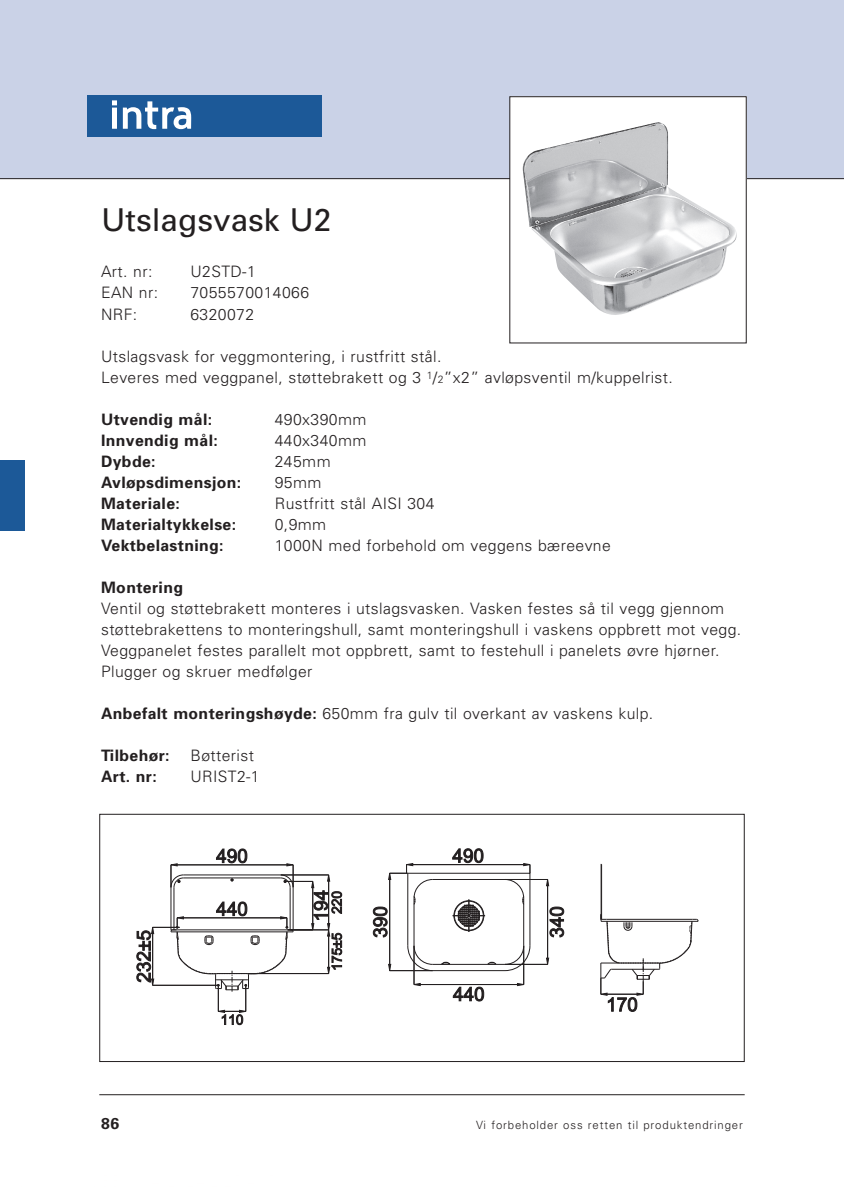
<style>
.page{position:relative;width:844px;height:1191px;background:#fff}
.page>*{position:absolute;margin:0;border:0;box-sizing:border-box;transform-origin:0 0}
.t1{font:31.5px "Univers";color:#231f20}
.t2{font:300 15.75px/21px "Univers";letter-spacing:.025em;color:#231f20}
.t3{font:700 15.75px "Univers";letter-spacing:.025em;color:#231f20}
.t4{font:300 11.38px "Univers";letter-spacing:.075em;color:#231f20}
.s1{font-size:10.5px}
.s2{font-weight:700}
</style>
<div class="page">
<div style="left:0;top:0;width:843px;height:179px;background:#cad2e7"></div>
<hr style="left:99px;top:1094px;width:645px;height:1px;background:#231f20">
<div style="left:87px;top:95px;width:235px;height:41px;background:#1c5998"></div>
<svg style="left:123px;top:101px;width:68px;height:28px"></svg>
<div style="left:112px;top:108px;width:5px;height:21px;background:#fff"></div>
<svg style="left:112px;top:100px;width:5px;height:5px"></svg>
<hr style="left:0;top:178px;width:843px;height:1px;background:#231f20">
<div style="left:0;top:460px;width:25px;height:71px;background:#1c5998"></div>
<svg style="left:549px;top:906px;width:15px;height:31px"></svg>
<svg style="left:546px;top:879px;width:3px;height:7px"></svg>
<svg style="left:546px;top:957px;width:3px;height:8px"></svg>
<hr style="left:547px;top:885px;width:1px;height:73px;background:#231f20">
<hr style="left:505px;top:879px;width:42px;height:1px;background:#231f20">
<hr style="left:505px;top:964px;width:42px;height:1px;background:#231f20">
<svg style="left:452px;top:986px;width:32px;height:15px"></svg>
<svg style="left:516px;top:983px;width:9px;height:3px"></svg>
<svg style="left:413px;top:983px;width:8px;height:3px"></svg>
<hr style="left:420px;top:984px;width:97px;height:1px;background:#231f20">
<hr style="left:523px;top:945px;width:1px;height:39px;background:#231f20">
<hr style="left:413px;top:945px;width:1px;height:39px;background:#231f20">
<svg style="left:372px;top:848px;width:161px;height:125px"></svg>
<div style="left:458px;top:904px;width:21px;height:22px;border:1px solid #231f20;border-radius:50%"></div>
<svg style="left:136px;top:848px;width:206px;height:177px"></svg>
<svg style="left:600px;top:864px;width:98px;height:148px"></svg>
<div style="left:99px;top:814px;width:645px;height:248px;border:1px solid #231f20"></div>
<div style="left:509px;top:97px;width:237px;height:246px;background:#fff"></div>
<img style="left:522px;top:122px;width:215px;height:193px">
<h1 class="t1" style="left:101px;top:200px;width:232px">Utslagsvask U2</h1>
<p class="t2" style="left:101px;top:261px;width:53px">Art. nr:</p>
<p class="t2" style="left:190px;top:261px;width:67px">U2STD-1</p>
<p class="t2" style="left:101px;top:282px;width:59px">EAN nr:</p>
<p class="t2" style="left:190px;top:282px;width:120px">7055570014066</p>
<p class="t2" style="left:101px;top:303px;width:38px">NRF:</p>
<p class="t2" style="left:190px;top:303px;width:65px">6320072</p>
<p class="t2" style="left:101px;top:345px;width:573px">Utslagsvask for veggmontering, i rustfritt stål.<br>Leveres med veggpanel, støttebrakett og 3 <sup>1</sup>/<span class="s1">2</span>”x2” avløpsventil m/kuppelrist.</p>
<p class="t3" style="left:101px;top:409px;width:113px">Utvendig mål:</p>
<p class="t2" style="left:275px;top:408px;width:93px">490x390mm</p>
<p class="t3" style="left:101px;top:430px;width:118px">Innvendig mål:</p>
<p class="t2" style="left:275px;top:429px;width:93px">440x340mm</p>
<p class="t3" style="left:101px;top:451px;width:56px">Dybde:</p>
<p class="t2" style="left:275px;top:450px;width:57px">245mm</p>
<p class="t3" style="left:101px;top:472px;width:142px">Avløpsdimensjon:</p>
<p class="t2" style="left:275px;top:471px;width:48px">95mm</p>
<p class="t3" style="left:101px;top:493px;width:80px">Materiale:</p>
<p class="t2" style="left:275px;top:492px;width:161px">Rustfritt stål AISI 304</p>
<p class="t3" style="left:101px;top:514px;width:136px">Materialtykkelse:</p>
<p class="t2" style="left:275px;top:513px;width:53px">0,9mm</p>
<p class="t3" style="left:101px;top:535px;width:124px">Vektbelastning:</p>
<p class="t2" style="left:275px;top:534px;width:337px">1000N med forbehold om veggens bæreevne</p>
<p class="t3" style="left:101px;top:577px;width:83px">Montering</p>
<p class="t2" style="left:101px;top:597px;width:641px">Ventil og støttebrakett monteres i utslagsvasken. Vasken festes så til vegg gjennom støttebrakettens to monteringshull, samt monteringshull i vaskens oppbrett mot vegg.<br>Veggpanelet festes parallelt mot oppbrett, samt to festehull i panelets øvre hjørner.<br>Plugger og skruer medfølger</p>
<p class="t2" style="left:101px;top:702px;width:553px"><span class="s2">Anbefalt monteringshøyde:</span> 650mm fra gulv til overkant av vaskens kulp.</p>
<p class="t3" style="left:101px;top:745px;width:70px">Tilbehør:</p>
<p class="t2" style="left:190px;top:744px;width:65px">Bøtterist</p>
<p class="t3" style="left:101px;top:766px;width:57px">Art. nr:</p>
<p class="t2" style="left:190px;top:765px;width:71px">URIST2-1</p>
<p class="t3" style="left:101px;top:1113px;width:20px">86</p>
<p class="t4" style="left:476px;top:1118px;width:268px">Vi forbeholder oss retten til produktendringer</p>
</div>
